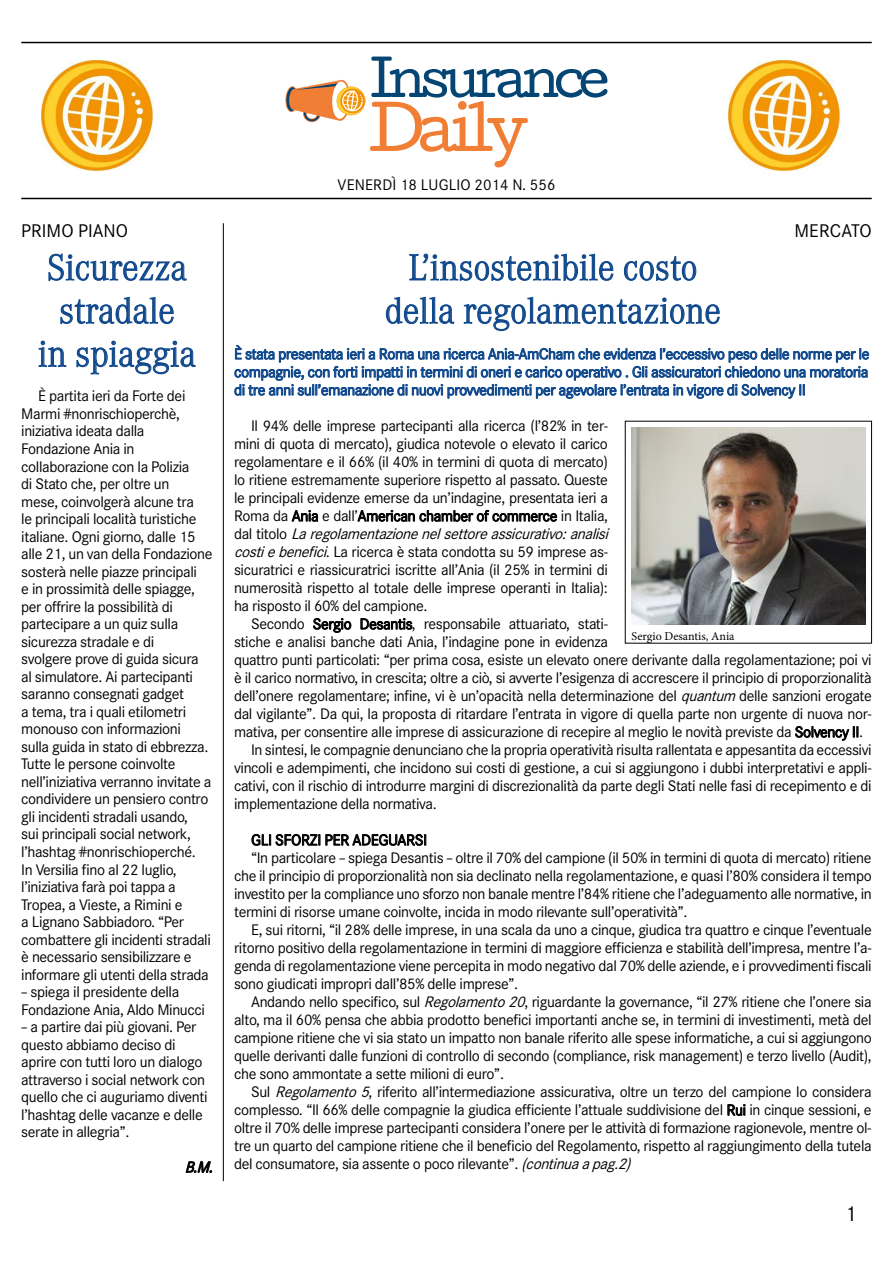
<style>
.page{position:relative;width:893px;height:1263px;background:#fff}
.page>*{position:absolute;margin:0;border:0;box-sizing:border-box;transform-origin:0 0}
.t1{font:300 36px/43.2px "Corporate A";color:#0f488c;text-align:center;scale:.95 1}
.t2{font:21px "Corporate S";color:#000}
.t3{font:18px "Corporate S";color:#000}
.t4{font:15px/17.5px "Corporate S";letter-spacing:-.025em;color:#000}
.t5{font:15px/18px "Corporate S";letter-spacing:-.025em;color:#0f488c;text-align:justify}
.t6{font:15px "Corporate S";letter-spacing:.01em;color:#000}
.t7{font:italic 15px "Corporate S";color:#000}
.t8{font:12px "Minion Pro";color:#000}
.s1{font-style:italic}
</style>
<div class="page">
<svg style="left:285px;top:57px;width:322px;height:110px"></svg>
<hr style="left:21px;top:42px;width:851px;height:1px;background:#000">
<hr style="left:21px;top:198px;width:851px;height:1px;background:#000">
<img style="left:42px;top:60px;width:112px;height:110px">
<img style="left:728px;top:60px;width:112px;height:110px">
<svg style="left:48px;top:253px;width:139px;height:28px"></svg>
<svg style="left:60px;top:296px;width:114px;height:29px"></svg>
<svg style="left:38px;top:340px;width:29px;height:27px"></svg>
<svg style="left:76px;top:340px;width:120px;height:35px"></svg>
<svg style="left:185px;top:1161px;width:28px;height:12px"></svg>
<hr style="left:223px;top:223px;width:1px;height:958px;background:#000">
<svg style="left:409px;top:253px;width:205px;height:28px"></svg>
<svg style="left:624px;top:256px;width:73px;height:25px"></svg>
<svg style="left:386px;top:296px;width:68px;height:28px"></svg>
<svg style="left:464px;top:296px;width:256px;height:35px"></svg>
<svg style="left:234px;top:345px;width:635px;height:54px"></svg>
<svg style="left:291px;top:510px;width:28px;height:12px"></svg>
<svg style="left:357px;top:509px;width:200px;height:13px"></svg>
<svg style="left:313px;top:617px;width:39px;height:16px"></svg>
<svg style="left:360px;top:618px;width:53px;height:12px"></svg>
<svg style="left:795px;top:726px;width:63px;height:15px"></svg>
<svg style="left:251px;top:834px;width:175px;height:12px"></svg>
<svg style="left:727px;top:1104px;width:19px;height:12px"></svg>
<img style="left:631px;top:427px;width:234px;height:198px">
<p class="t3" style="left:21px;top:220px;width:108px">PRIMO PIANO</p>
<h1 class="t1" style="left:38px;top:246px;width:168px">Sicurezza stradale<br>in spiaggia</h1>
<p class="t4" style="left:21px;top:388px;width:193px;text-indent:17px">È partita ieri da Forte dei<br>Marmi #nonrischioperchè, iniziativa ideata dalla<br>Fondazione Ania in collaborazione con la Polizia<br>di Stato che, per oltre un<br>mese, coinvolgerà alcune tra<br>le principali località turistiche italiane. Ogni giorno, dalle 15 alle 21, un van della Fondazione sosterà nelle piazze principali<br>e in prossimità delle spiagge, per offrire la possibilità di partecipare a un quiz sulla sicurezza stradale e di<br>svolgere prove di guida sicura al simulatore. Ai partecipanti saranno consegnati gadget<br>a tema, tra i quali etilometri monouso con informazioni sulla guida in stato di ebbrezza.<br>Tutte le persone coinvolte nell’iniziativa verranno invitate a condividere un pensiero contro gli incidenti stradali usando,<br>sui principali social network, l’hashtag #nonrischioperché.<br>In Versilia fino al 22 luglio, l’iniziativa farà poi tappa a<br>Tropea, a Vieste, a Rimini e<br>a Lignano Sabbiadoro. “Per combattere gli incidenti stradali è necessario sensibilizzare e informare gli utenti della strada</p>
<p class="t4" style="left:21px;top:983px;width:185px">– spiega il presidente della<br>Fondazione Ania, Aldo Minucci</p>
<p class="t4" style="left:21px;top:1018px;width:188px">– a partire dai più giovani. Per questo abbiamo deciso di aprire con tutti loro un dialogo attraverso i social network con quello che ci auguriamo diventi l’hashtag delle vacanze e delle serate in allegria”.</p>
<p class="t7" style="left:185px;top:1158px;width:34px">B.M.</p>
<p class="t6" style="left:338px;top:176px;width:219px">VENERDÌ 18 LUGLIO 2014 N. 556</p>
<p class="t3" style="left:794px;top:220px;width:79px">MERCATO</p>
<h1 class="t1" style="left:385px;top:246px;width:355px">L’insostenibile costo della regolamentazione</h1>
<p class="t5" style="left:234px;top:345px;width:637px">È stata presentata ieri a Roma una ricerca Ania-AmCham che evidenza l’eccessivo peso delle norme per le compagnie, con forti impatti in termini di oneri e carico operativo . Gli assicuratori chiedono una moratoria di tre anni sull’emanazione di nuovi provvedimenti per agevolare l’entrata in vigore di Solvency II</p>
<p class="t4" style="left:234px;top:417px;width:380px;line-height:18px;text-indent:17px">Il 94% delle imprese partecipanti alla ricerca (l’82% in ter&shy;mini di quota di mercato), giudica notevole o elevato il carico regolamentare e il 66% (il 40% in termini di quota di mercato) lo ritiene estremamente superiore rispetto al passato. Queste le principali evidenze emerse da un’indagine, presentata ieri a Roma da Ania e dall’American chamber of commerce in Italia, d a l t i t o l o <span class="s1">Laregolamentazionenelsettoreassicurativo:analisi costiebenefici</span>. La ricerca è stata condotta su 59 imprese as&shy;sicuratrici e riassicuratrici iscritte all’Ania (il 25% in termini di numerosità rispetto al totale delle imprese operanti in Italia): ha risposto il 60% del campione.</p>
<p class="t4" style="left:251px;top:615px;width:358px">Secondo Sergio Desantis, responsabile attuariato, stati-</p>
<p class="t4" style="left:234px;top:633px;width:375px">stiche e analisi banche dati Ania, l’indagine pone in evidenza</p>
<p class="t4" style="left:234px;top:651px;width:639px">quattro punti particolati: “per prima cosa, esiste un elevato onere derivante dalla regolamentazione; poi vi</p>
<p class="t4" style="left:234px;top:669px;width:639px">è il carico normativo, in crescita; oltre a ciò, si avverte l’esigenza di accrescere il principio di proporzionalità</p>
<p class="t4" style="left:234px;top:687px;width:639px">dell’onere regolamentare; infine, vi è un’opacità nella determinazione del <span class="s1">quantum</span> delle sanzioni erogate</p>
<p class="t4" style="left:234px;top:705px;width:639px">dal vigilante”. Da qui, la proposta di ritardare l’entrata in vigore di quella parte non urgente di nuova nor-</p>
<p class="t4" style="left:234px;top:723px;width:630px">mativa, per consentire alle imprese di assicurazione di recepire al meglio le novità previste da Solvency II.</p>
<p class="t4" style="left:251px;top:741px;width:622px">In sintesi, le compagnie denunciano che la propria operatività risulta rallentata e appesantita da eccessivi</p>
<p class="t4" style="left:234px;top:759px;width:639px">vincoli e adempimenti, che incidono sui costi di gestione, a cui si aggiungono i dubbi interpretativi e appli-</p>
<p class="t4" style="left:234px;top:777px;width:639px">cativi, con il rischio di introdurre margini di discrezionalità da parte degli Stati nelle fasi di recepimento e di</p>
<p class="t4" style="left:234px;top:795px;width:204px">implementazione della normativa.</p>
<p class="t4" style="left:251px;top:831px;width:178px">GLI SFORZI PER ADEGUARSI</p>
<p class="t4" style="left:251px;top:849px;width:622px">“In particolare – spiega Desantis – oltre il 70% del campione (il 50% in termini di quota di mercato) ritiene</p>
<p class="t4" style="left:234px;top:867px;width:639px">che il principio di proporzionalità non sia declinato nella regolamentazione, e quasi l’80% considera il tempo</p>
<p class="t4" style="left:234px;top:885px;width:639px">investito per la compliance uno sforzo non banale mentre l’84% ritiene che l’adeguamento alle normative, in</p>
<p class="t4" style="left:234px;top:903px;width:455px">termini di risorse umane coinvolte, incida in modo rilevante sull’operatività”.</p>
<p class="t4" style="left:251px;top:921px;width:622px">E, sui ritorni, “il 28% delle imprese, in una scala da uno a cinque, giudica tra quattro e cinque l’eventuale</p>
<p class="t4" style="left:234px;top:939px;width:639px">ritorno positivo della regolamentazione in termini di maggiore efficienza e stabilità dell’impresa, mentre l’a-</p>
<p class="t4" style="left:234px;top:957px;width:639px">genda di regolamentazione viene percepita in modo negativo dal 70% delle aziende, e i provvedimenti fiscali</p>
<p class="t4" style="left:234px;top:975px;width:286px">sono giudicati impropri dall’85% delle imprese”.</p>
<p class="t4" style="left:251px;top:993px;width:622px">Andando nello specifico, sul <span class="s1">Regolamento20</span>, riguardante la governance, “il 27% ritiene che l’onere sia</p>
<p class="t4" style="left:234px;top:1011px;width:639px">alto, ma il 60% pensa che abbia prodotto benefici importanti anche se, in termini di investimenti, metà del</p>
<p class="t4" style="left:234px;top:1029px;width:639px">campione ritiene che vi sia stato un impatto non banale riferito alle spese informatiche, a cui si aggiungono</p>
<p class="t4" style="left:234px;top:1047px;width:639px">quelle derivanti dalle funzioni di controllo di secondo (compliance, risk management) e terzo livello (Audit),</p>
<p class="t4" style="left:234px;top:1065px;width:272px">che sono ammontate a sette milioni di euro”.</p>
<p class="t4" style="left:251px;top:1083px;width:622px">Sul <span class="s1">Regolamento5</span>, riferito all’intermediazione assicurativa, oltre un terzo del campione lo considera</p>
<p class="t4" style="left:234px;top:1101px;width:639px">complesso. “Il 66% delle compagnie la giudica efficiente l’attuale suddivisione del Rui in cinque sessioni, e</p>
<p class="t4" style="left:234px;top:1119px;width:639px">oltre il 70% delle imprese partecipanti considera l’onere per le attività di formazione ragionevole, mentre ol-</p>
<p class="t4" style="left:234px;top:1137px;width:639px">tre un quarto del campione ritiene che il beneficio del Regolamento, rispetto al raggiungimento della tutela</p>
<p class="t4" style="left:234px;top:1155px;width:403px">del consumatore, sia assente o poco rilevante”. <span class="s1">(continuaapag.2)</span></p>
<p class="t8" style="left:631px;top:628px;width:105px">Sergio Desantis, Ania</p>
<h2 class="t2" style="left:845px;top:1201px;width:13px">1</h2>
</div>
